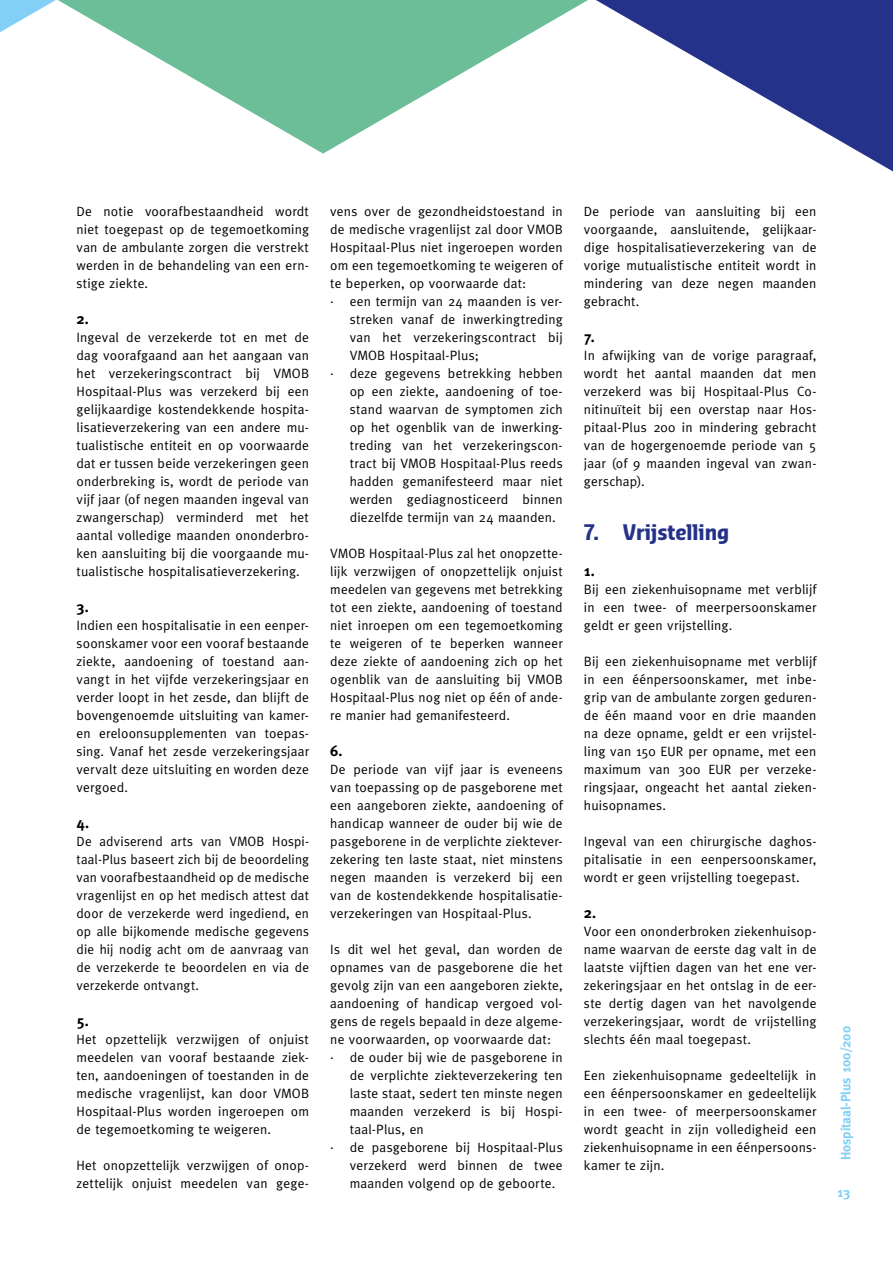
<style>
.page{position:relative;width:893px;height:1263px;background:#fff}
.page>*{position:absolute;margin:0;border:0;box-sizing:border-box;transform-origin:0 0}
.t1{font:700 21px "Sansa Con Pro";color:#25328a}
.t2{font:700 15px "Meta";color:#000}
.t3{font:13.5px/18px "Meta";letter-spacing:.015em;color:#000;text-align:justify}
.t4{font:700 13.5px "Meta";color:#82d0f5}
</style>
<div class="page">
<svg style="left:120px;top:0;width:453px;height:154px;fill:#6cbe98"></svg>
<svg style="left:0;top:0;width:120px;height:36px"></svg>
<svg style="left:573px;top:0;width:320px;height:172px"></svg>
<p class="t3" style="left:77px;top:202px;width:234px">De notie voorafbestaandheid wordt niet toegepast op de tegemoetkoming van de ambulante zorgen die verstrekt werden in de behandeling van een ern&shy;stige ziekte.</p>
<p class="t2" style="left:77px;top:310px;width:14px">2.</p>
<p class="t3" style="left:77px;top:328px;width:234px">Ingeval de verzekerde tot en met de dag voorafgaand aan het aangaan van het verzekeringscontract bij VMOB Hospitaal-Plus was verzekerd bij een gelijkaardige kostendekkende hospita&shy;lisatieverzekering van een andere mu&shy;tualistische entiteit en op voorwaarde dat er tussen beide verzekeringen geen onderbreking is, wordt de periode van vijf jaar (of negen maanden ingeval van zwangerschap) verminderd met het aantal volledige maanden ononderbro&shy;ken aansluiting bij die voorgaande mu&shy;tualistische hospitalisatieverzekering.</p>
<p class="t2" style="left:77px;top:598px;width:14px">3.</p>
<p class="t3" style="left:77px;top:616px;width:234px">Indien een hospitalisatie in een eenper&shy;soonskamer voor een vooraf bestaande ziekte, aandoening of toestand aan&shy;vangt in het vijfde verzekeringsjaar en verder loopt in het zesde, dan blijft de bovengenoemde uitsluiting van kamer&shy;en ereloonsupplementen van toepas&shy;sing. Vanaf het zesde verzekeringsjaar vervalt deze uitsluiting en worden deze vergoed.</p>
<p class="t2" style="left:77px;top:814px;width:14px">4.</p>
<p class="t3" style="left:77px;top:832px;width:234px">De adviserend arts van VMOB Hospi&shy;taal-Plus baseert zich bij de beoordeling van voorafbestaandheid op de medische vragenlijst en op het medisch attest dat door de verzekerde werd ingediend, en op alle bijkomende medische gegevens die hij nodig acht om de aanvraag van de verzekerde te beoordelen en via de verzekerde ontvangt.</p>
<p class="t2" style="left:77px;top:1012px;width:14px">5.</p>
<p class="t3" style="left:77px;top:1030px;width:234px">Het opzettelijk verzwijgen of onjuist meedelen van vooraf bestaande ziek&shy;ten, aandoeningen of toestanden in de medische vragenlijst, kan door VMOB Hospitaal-Plus worden ingeroepen om de tegemoetkoming te weigeren.</p>
<p class="t3" style="left:77px;top:1156px;width:234px">Het onopzettelijk verzwijgen of onop&shy;zettelijk onjuist meedelen van gege-</p>
<p class="t3" style="left:330px;top:202px;width:234px">vens over de gezondheidstoestand in</p>
<p class="t3" style="left:330px;top:220px;width:234px">de medische vragenlijst zal door VMOB</p>
<p class="t3" style="left:330px;top:238px;width:234px">Hospitaal-Plus niet ingeroepen worden</p>
<p class="t3" style="left:330px;top:256px;width:234px">om een tegemoetkoming te weigeren of</p>
<p class="t3" style="left:330px;top:274px;width:197px">te beperken, op voorwaarde dat:</p>
<p class="t3" style="left:330px;top:292px;width:234px">· een termijn van 24 maanden is ver-</p>
<p class="t3" style="left:350px;top:310px;width:214px">streken vanaf de inwerkingtreding</p>
<p class="t3" style="left:350px;top:328px;width:214px">van het verzekeringscontract bij</p>
<p class="t3" style="left:350px;top:346px;width:131px">VMOB Hospitaal-Plus;</p>
<p class="t3" style="left:330px;top:364px;width:234px">· deze gegevens betrekking hebben</p>
<p class="t3" style="left:350px;top:382px;width:214px">op een ziekte, aandoening of toe-</p>
<p class="t3" style="left:350px;top:400px;width:214px">stand waarvan de symptomen zich</p>
<p class="t3" style="left:350px;top:418px;width:214px">op het ogenblik van de inwerking-</p>
<p class="t3" style="left:350px;top:436px;width:214px">treding van het verzekeringscon-</p>
<p class="t3" style="left:350px;top:454px;width:214px">tract bij VMOB Hospitaal-Plus reeds</p>
<p class="t3" style="left:350px;top:472px;width:214px">hadden gemanifesteerd maar niet</p>
<p class="t3" style="left:350px;top:490px;width:214px">werden gediagnosticeerd binnen</p>
<p class="t3" style="left:350px;top:508px;width:208px">diezelfde termijn van 24 maanden.</p>
<p class="t3" style="left:330px;top:544px;width:234px">VMOB Hospitaal-Plus zal het onopzette&shy;lijk verzwijgen of onopzettelijk onjuist meedelen van gegevens met betrekking tot een ziekte, aandoening of toestand niet inroepen om een tegemoetkoming te weigeren of te beperken wanneer deze ziekte of aandoening zich op het ogenblik van de aansluiting bij VMOB Hospitaal-Plus nog niet op één of ande&shy;re manier had gemanifesteerd.</p>
<p class="t2" style="left:330px;top:742px;width:14px">6.</p>
<p class="t3" style="left:330px;top:760px;width:234px">De periode van vijf jaar is eveneens van toepassing op de pasgeborene met een aangeboren ziekte, aandoening of handicap wanneer de ouder bij wie de pasgeborene in de verplichte ziektever&shy;zekering ten laste staat, niet minstens negen maanden is verzekerd bij een van de kostendekkende hospitalisatie&shy;verzekeringen van Hospitaal-Plus.</p>
<p class="t3" style="left:330px;top:940px;width:234px">Is dit wel het geval, dan worden de</p>
<p class="t3" style="left:330px;top:958px;width:234px">opnames van de pasgeborene die het</p>
<p class="t3" style="left:330px;top:976px;width:234px">gevolg zijn van een aangeboren ziekte,</p>
<p class="t3" style="left:330px;top:994px;width:234px">aandoening of handicap vergoed vol-</p>
<p class="t3" style="left:330px;top:1012px;width:234px">gens de regels bepaald in deze algeme-</p>
<p class="t3" style="left:330px;top:1030px;width:222px">ne voorwaarden, op voorwaarde dat:</p>
<p class="t3" style="left:330px;top:1048px;width:234px">· de ouder bij wie de pasgeborene in</p>
<p class="t3" style="left:350px;top:1066px;width:214px">de verplichte ziekteverzekering ten</p>
<p class="t3" style="left:350px;top:1084px;width:214px">laste staat, sedert ten minste negen</p>
<p class="t3" style="left:350px;top:1102px;width:214px">maanden verzekerd is bij Hospi-</p>
<p class="t3" style="left:350px;top:1120px;width:76px">taal-Plus, en</p>
<p class="t3" style="left:330px;top:1138px;width:234px">· de pasgeborene bij Hospitaal-Plus</p>
<p class="t3" style="left:350px;top:1156px;width:214px">verzekerd werd binnen de twee</p>
<p class="t3" style="left:350px;top:1174px;width:207px">maanden volgend op de geboorte.</p>
<p class="t3" style="left:584px;top:202px;width:234px">De periode van aansluiting bij een voorgaande, aansluitende, gelijkaar&shy;dige hospitalisatieverzekering van de vorige mutualistische entiteit wordt in mindering van deze negen maanden gebracht.</p>
<p class="t2" style="left:584px;top:328px;width:12px">7.</p>
<p class="t3" style="left:584px;top:346px;width:234px">In afwijking van de vorige paragraaf, wordt het aantal maanden dat men verzekerd was bij Hospitaal-Plus Co&shy;nitinuïteit bij een overstap naar Hos&shy;pitaal-Plus 200 in mindering gebracht van de hogergenoemde periode van 5 jaar (of 9 maanden ingeval van zwan&shy;gerschap).</p>
<h1 class="t1" style="left:584px;top:518px;width:147px">7. Vrijstelling</h1>
<p class="t2" style="left:584px;top:562px;width:12px">1.</p>
<p class="t3" style="left:584px;top:580px;width:234px">Bij een ziekenhuisopname met verblijf in een twee- of meerpersoonskamer geldt er geen vrijstelling.</p>
<p class="t3" style="left:584px;top:652px;width:234px">Bij een ziekenhuisopname met verblijf in een éénpersoonskamer, met inbe&shy;grip van de ambulante zorgen geduren&shy;de één maand voor en drie maanden na deze opname, geldt er een vrijstel&shy;ling van 150 EUR per opname, met een maximum van 300 EUR per verzeke&shy;ringsjaar, ongeacht het aantal zieken&shy;huisopnames.</p>
<p class="t3" style="left:584px;top:832px;width:234px">Ingeval van een chirurgische daghos&shy;pitalisatie in een eenpersoonskamer, wordt er geen vrijstelling toegepast.</p>
<p class="t2" style="left:584px;top:904px;width:14px">2.</p>
<p class="t3" style="left:584px;top:922px;width:234px">Voor een ononderbroken ziekenhuisop&shy;name waarvan de eerste dag valt in de laatste vijftien dagen van het ene ver&shy;zekeringsjaar en het ontslag in de eer&shy;ste dertig dagen van het navolgende verzekeringsjaar, wordt de vrijstelling slechts één maal toegepast.</p>
<p class="t3" style="left:584px;top:1066px;width:234px">Een ziekenhuisopname gedeeltelijk in een éénpersoonskamer en gedeeltelijk in een twee- of meerpersoonskamer wordt geacht in zijn volledigheid een ziekenhuisopname in een éénpersoons&shy;kamer te zijn.</p>
<p class="t4" style="left:838px;top:1160px;width:136px;rotate:-90deg">Hospitaal-Plus 100/200</p>
<p class="t4" style="left:837px;top:1184px;width:15px">13</p>
</div>
